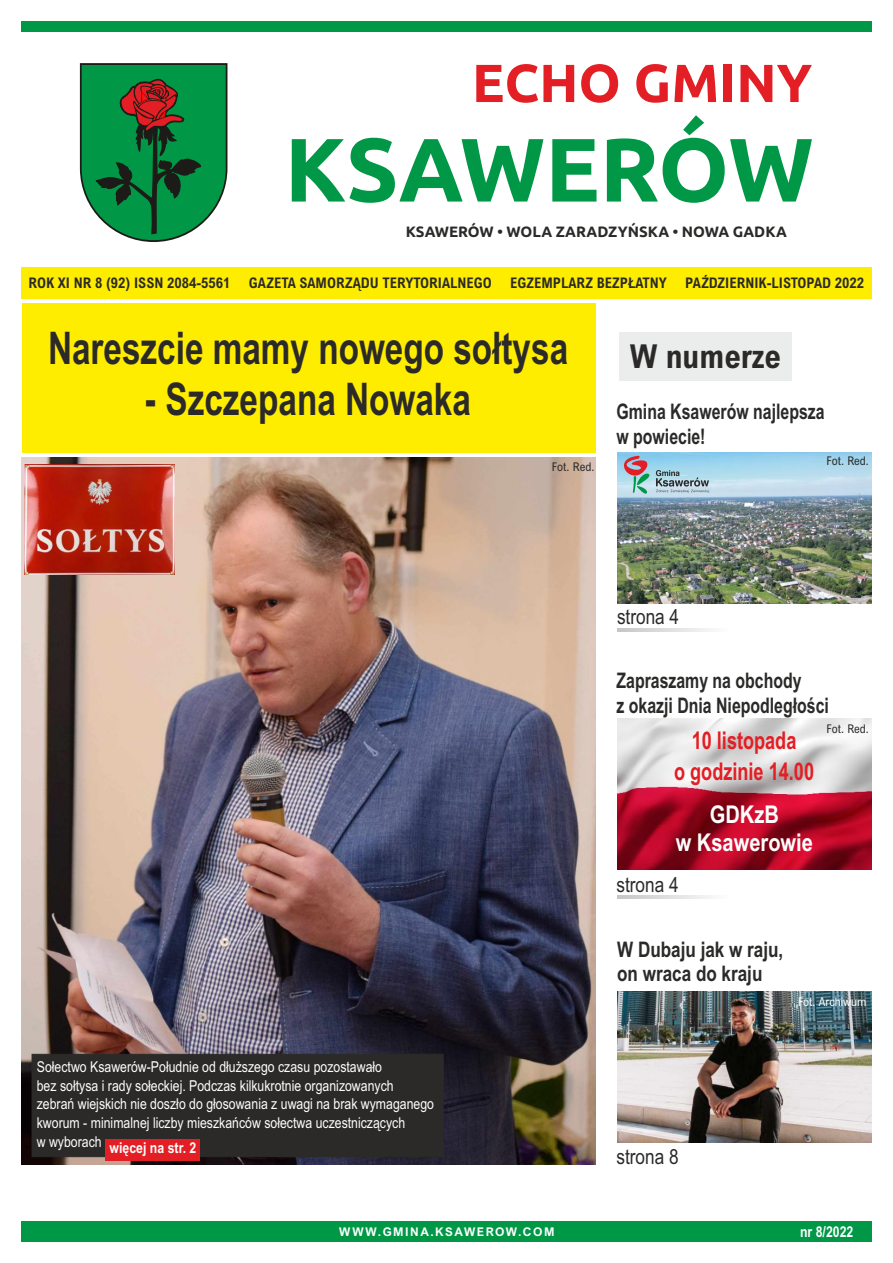
<style>
.page{position:relative;width:893px;height:1263px;background:#fff}
.page>*{position:absolute;margin:0;border:0;box-sizing:border-box;transform-origin:0 0}
.t1{font:700 90px "Ubuntu";color:#009846}
.t2{font:700 53.55px "Ubuntu";color:#e31e24}
.t3{font:700 45px "Arial Narrow";color:#2b2a29;scale:.9 1}
.t4{font:700 33px "Arial Nova Cond";color:#2b2a29}
.t5{font:700 24.45px/31px "Arial Narrow";color:#e31e24;text-align:center;scale:.9 1}
.t6{font:700 24.45px/28px "Arial Narrow";color:#fefefe;text-align:center}
.t7{font:700 21.45px/24.5px "Arial Narrow";color:#2b2a29;scale:.9 1}
.t8{font:700 21.45px/24.5px "Arial Narrow";color:#2b2a29}
.t9{font:21px "Arial Narrow";color:#2b2a29}
.t10{font:15px/18.8px "Arial Narrow";color:#fefefe}
.t11{font:700 15px "Ubuntu";color:#2b2a29}
.t12{font:700 15px "Arial Narrow";color:#fefefe}
.t13{font:700 14.7px "Arial Nova Cond";color:#2b2a29}
.t14{font:12px "Arial Nova Cond";color:#fefefe}
.t15{font:12px "Arial Nova Cond";color:#2b2a29}
.t16{font:700 12px "Arial Nova";letter-spacing:.125em;color:#fefefe}
</style>
<div class="page">
<div style="left:619px;top:332px;width:172px;height:49px;background:#ebecec"></div>
<div style="left:21px;top:267px;width:851px;height:31px;background:#ffed00"></div>
<div style="left:21px;top:1221px;width:851px;height:21px;background:#009846"></div>
<svg style="left:79px;top:63px;width:149px;height:179px;background:#29874e"></svg>
<div style="left:21px;top:21px;width:850px;height:10px;background:#009846"></div>
<svg style="left:617px;top:628px;width:93px;height:3px"></svg>
<svg style="left:617px;top:895px;width:93px;height:3px"></svg>
<img style="left:617px;top:452px;width:254px;height:151px">
<svg style="left:617px;top:454px;width:93px;height:43px;background:#a1becd"></svg>
<div style="left:22px;top:303px;width:574px;height:149px;background:#ffed00"></div>
<img style="left:617px;top:991px;width:255px;height:151px">
<img style="left:22px;top:457px;width:574px;height:707px">
<div style="left:31px;top:1053px;width:413px;height:104px;background:#2b2a29"></div>
<div style="left:106px;top:1139px;width:94px;height:21px;background:#e31e24"></div>
<img style="left:24px;top:464px;width:151px;height:111px">
<img style="left:617px;top:719px;width:254px;height:151px">
<h2 class="t2" style="left:472px;top:60px;width:342px">ECHO GMINY</h2>
<h1 class="t1" style="left:285px;top:132px;width:531px">KSAWERÓW</h1>
<p class="t11" style="left:406px;top:226px;width:383px">KSAWERÓW • WOLA ZARADZYŃSKA • NOWA GADKA</p>
<p class="t13" style="left:28px;top:277px;width:204px">ROK XI NR 8 (92) ISSN 2084-5561</p>
<p class="t13" style="left:249px;top:277px;width:244px">GAZETA SAMORZĄDU TERYTORIALNEGO</p>
<p class="t13" style="left:510px;top:277px;width:158px">EGZEMPLARZ BEZPŁATNY</p>
<p class="t13" style="left:685px;top:277px;width:180px">PAŹDZIERNIK-LISTOPAD 2022</p>
<h3 class="t3" style="left:48px;top:331px;width:579px">Nareszcie mamy nowego sołtysa</h3>
<h3 class="t3" style="left:145px;top:382px;width:363px">- Szczepana Nowaka</h3>
<p class="t15" style="left:552px;top:462px;width:44px">Fot. Red.</p>
<h3 class="t4" style="left:630px;top:344px;width:152px">W numerze</h3>
<h3 class="t7" style="left:616px;top:401px;width:233px">Gmina Ksawerów najlepsza w powiecie!</h3>
<p class="t15" style="left:826px;top:456px;width:44px">Fot. Red.</p>
<p class="t10" style="left:37px;top:1059px;width:399px">Sołectwo Ksawerów-Południe od dłuższego czasu pozostawało<br>bez sołtysa i rady sołeckiej. Podczas kilkukrotnie organizowanych zebrań wiejskich nie doszło do głosowania z uwagi na brak wymaganego kworum - minimalnej liczby mieszkańców sołectwa uczestniczących</p>
<p class="t12" style="left:37px;top:1142px;width:161px"><sup>w</sup> <sup>wyborach</sup> więcej na str. 2</p>
<h3 class="t9" style="left:617px;top:609px;width:64px">strona 4</h3>
<h3 class="t7" style="left:616px;top:670px;width:238px">Zapraszamy na obchody<br>z okazji Dnia Niepodległości</h3>
<h3 class="t5" style="left:674px;top:727px;width:157px">10 listopada<br>o godzinie 14.00</h3>
<h3 class="t6" style="left:676px;top:802px;width:139px">GDKzB<br>w Ksawerowie</h3>
<h3 class="t9" style="left:616px;top:877px;width:64px">strona 4</h3>
<p class="t15" style="left:826px;top:724px;width:44px">Fot. Red.</p>
<h3 class="t8" style="left:617px;top:939px;width:168px">W Dubaju jak w raju, on wraca do kraju</h3>
<h3 class="t9" style="left:616px;top:1149px;width:64px">strona 8</h3>
<p class="t14" style="left:798px;top:995px;width:70px">Fot. Archiwum</p>
<p class="t14" style="left:798px;top:997px;width:70px">Fot. Archiwum</p>
<p class="t16" style="left:339px;top:1227px;width:217px">WWW.GMINA.KSAWEROW.COM</p>
<p class="t12" style="left:800px;top:1226px;width:55px">nr 8/2022</p>
</div>
